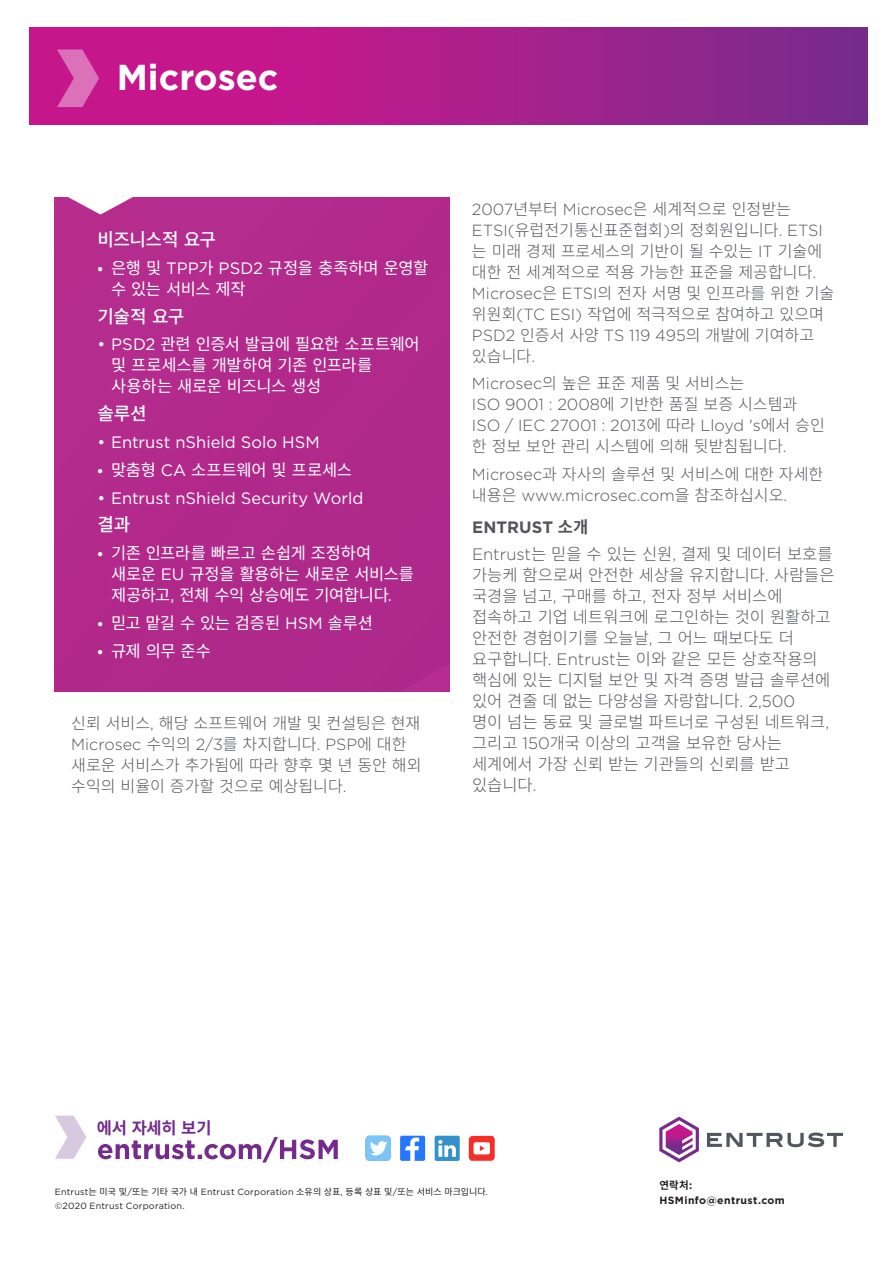
<style>
.page{position:relative;width:893px;height:1263px;background:#fff}
.page>*{position:absolute;margin:0;border:0;box-sizing:border-box;transform-origin:0 0}
.t1{font:700 36px "Gotham";color:#fff}
.t2{font:500 18px "Noto Sans CJ Kkr";letter-spacing:-.03em;color:#fff}
.t3{font:300 16.5px/21px "Noto Sans CJ Kkr";color:#54555a}
.t4{font:16.5px/21px "Noto Sans CJ Kkr";letter-spacing:-.02em;color:#fff}
.t5{font:16.5px "Gotham";color:#fff}
.t6{font:700 16.5px "Gotham";letter-spacing:.005em;color:#54555a}
.t7{font:700 16.5px "Noto Sans CJ Kkr";letter-spacing:-.01em;color:#742b8b}
.t8{font:300 16.2px/21px "Noto Sans CJ Kkr";color:#54555a}
.t9{font:300 16.2px/21px "Gotham";color:#54555a}
.t10{font:700 10.5px "Gotham";letter-spacing:.035em;color:#231f20}
.t11{font:700 10.5px "Noto Sans CJ Kkr";color:#231f20}
.t12{font:9px "Noto Sans CJ Kkr";color:#231f20}
.t13{font:9px "Gotham";letter-spacing:.025em;color:#231f20}
.s1{font-family:"Gotham"}
.s2{font-family:"Noto Sans CJ Kkr"}
</style>
<div class="page">
<div style="left:54px;top:198px;width:395px;height:493px;background:#b1298b"></div>
<svg style="left:67px;top:197px;width:67px;height:18px"></svg>
<svg style="left:30px;top:27px;width:837px;height:98px;background:#a91e8b"></svg>
<svg style="left:57px;top:50px;width:42px;height:57px;background:#d24da7"></svg>
<div style="left:400px;top:1136px;width:25px;height:25px;background:#2577ff;border-radius:2px"></div>
<svg style="left:405px;top:1137px;width:14px;height:24px"></svg>
<div style="left:435px;top:1136px;width:25px;height:25px;background:#3392cc;border-radius:2px"></div>
<svg style="left:438px;top:1140px;width:18px;height:17px"></svg>
<div style="left:365px;top:1136px;width:26px;height:25px;background:#7bc5f8;border-radius:4px"></div>
<svg style="left:370px;top:1141px;width:17px;height:14px"></svg>
<svg style="left:469px;top:1136px;width:26px;height:25px"></svg>
<svg style="left:98px;top:1137px;width:240px;height:25px"></svg>
<svg style="left:55px;top:1115px;width:31px;height:44px"></svg>
<svg style="left:707px;top:1132px;width:136px;height:15px"></svg>
<svg style="left:659px;top:1117px;width:40px;height:45px"></svg>
<h1 class="t1" style="left:117px;top:54px;width:163px">Microsec</h1>
<p class="t2" style="left:98px;top:229px;width:120px">비즈니스적 요구</p>
<p class="t4" style="left:111px;top:258px;width:319px;text-indent:-13px">• 은행 및 <span class="s1">TPP</span>가 <span class="s1">PSD2</span> 규정을 충족하며 운영할 수 있는 서비스 제작</p>
<p class="t2" style="left:98px;top:306px;width:88px">기술적 요구</p>
<p class="t4" style="left:111px;top:334px;width:310px;text-indent:-13px"><span class="s1">• PSD2</span> 관련 인증서 발급에 필요한 소프트웨어 및 프로세스를 개발하여 기존 인프라를 사용하는 새로운 비즈니스 생성</p>
<p class="t2" style="left:98px;top:403px;width:51px">솔루션</p>
<p class="t5" style="left:98px;top:432px;width:224px">• Entrust nShield Solo HSM</p>
<p class="t4" style="left:98px;top:460px;width:256px">• 맞춤형 <span class="s1">CA</span> 소프트웨어 및 프로세스</p>
<p class="t5" style="left:98px;top:487px;width:267px">• Entrust nShield Security World</p>
<p class="t2" style="left:98px;top:514px;width:34px">결과</p>
<p class="t4" style="left:111px;top:543px;width:304px;text-indent:-13px">• 기존 인프라를 빠르고 손쉽게 조정하여 새로운 <span class="s1">EU</span> 규정을 활용하는 새로운 서비스를 제공하고<span class="s1">,</span> 전체 수익 상승에도 기여합니다<span class="s1">.</span></p>
<p class="t4" style="left:98px;top:613px;width:277px">• 믿고 맡길 수 있는 검증된 <span class="s1">HSM</span> 솔루션</p>
<p class="t4" style="left:98px;top:640px;width:115px">• 규제 의무 준수</p>
<p class="t8" style="left:71px;top:713px;width:351px">신뢰 서비스<span class="s1">,</span> 해당 소프트웨어 개발 및 컨설팅은 현재</p>
<p class="t9" style="left:71px;top:733px;width:337px">Microsec <span class="s2">수익의</span> 2/3<span class="s2">를 차지합니다</span>. PSP<span class="s2">에 대한</span></p>
<p class="t8" style="left:71px;top:755px;width:352px">새로운 서비스가 추가됨에 따라 향후 몇 년 동안 해외 수익의 비율이 증가할 것으로 예상됩니다<span class="s1">.</span></p>
<p class="t8" style="left:472px;top:198px;width:364px"><span class="s1">2007</span>년부터 <span class="s1">Microsec</span>은 세계적으로 인정받는<br><span class="s1">ETSI(</span>유럽전기통신표준협회<span class="s1">)</span>의 정회원입니다<span class="s1">. ETSI </span>는 미래 경제 프로세스의 기반이 될 수있는 <span class="s1">IT</span> 기술에 대한 전 세계적으로 적용 가능한 표준을 제공합니다<span class="s1">.<br>Microsec</span>은 <span class="s1">ETSI</span>의 전자 서명 및 인프라를 위한 기술 위원회<span class="s1">(TC ESI)</span> 작업에 적극적으로 참여하고 있으며<br><span class="s1">PSD2</span> 인증서 사양 <span class="s1">TS 119 495</span>의 개발에 기여하고 있습니다<span class="s1">.</span></p>
<p class="t8" style="left:472px;top:373px;width:274px"><span class="s1">Microsec</span>의 높은 표준 제품 및 서비스는</p>
<p class="t9" style="left:472px;top:394px;width:354px">ISO 9001 : 2008<span class="s2">에 기반한 품질 보증 시스템과<br></span>ISO / IEC 27001 : 2013<span class="s2">에 따라</span> Lloyd 's<span class="s2">에서 승인</span></p>
<p class="t8" style="left:472px;top:433px;width:353px;line-height:27.8px">한 정보 보안 관리 시스템에 의해 뒷받침됩니다<span class="s1">.<br>Microsec</span>과 자사의 솔루션 및 서비스에 대한 자세한</p>
<p class="t9" style="left:472px;top:484px;width:317px"><span class="s2">내용은</span> www.microsec.com<span class="s2">을 참조하십시오</span>.</p>
<p class="t6" style="left:472px;top:516px;width:118px">ENTRUST <span class="s2">소개</span></p>
<p class="t3" style="left:472px;top:544px;width:364px"><span class="s1">Entrust</span>는 믿을 수 있는 신원<span class="s1">,</span> 결제 및 데이터 보호를 가능케 함으로써 안전한 세상을 유지합니다<span class="s1">.</span> 사람들은 국경을 넘고<span class="s1">,</span> 구매를 하고<span class="s1">,</span> 전자 정부 서비스에 접속하고 기업 네트워크에 로그인하는 것이 원활하고 안전한 경험이기를 오늘날<span class="s1">,</span> 그 어느 때보다도 더 요구합니다<span class="s1">. Entrust</span>는 이와 같은 모든 상호작용의 핵심에 있는 디지털 보안 및 자격 증명 발급 솔루션에 있어 견줄 데 없는 다양성을 자랑합니다<span class="s1">. 2,500<br></span>명이 넘는 동료 및 글로벌 파트너로 구성된 네트워크<span class="s1">, </span>그리고 <span class="s1">150</span>개국 이상의 고객을 보유한 당사는 세계에서 가장 신뢰 받는 기관들의 신뢰를 받고 있습니다<span class="s1">.</span></p>
<p class="t7" style="left:97px;top:1118px;width:116px">에서 자세히 보기</p>
<p class="t12" style="left:55px;top:1187px;width:434px"><span class="s1">Entrust</span>는 미국 및<span class="s1">/</span>또는 기타 국가 내 <span class="s1">Entrust Corporation</span> 소유의 상표<span class="s1">,</span> 등록 상표 및<span class="s1">/</span>또는 서비스 마크입니다<span class="s1">.</span></p>
<p class="t13" style="left:55px;top:1200px;width:131px">©2020 Entrust Corporation.</p>
<p class="t11" style="left:659px;top:1179px;width:34px">연락처<span class="s1">:</span></p>
<p class="t10" style="left:659px;top:1193px;width:127px">HSMinfo@entrust.com</p>
</div>
